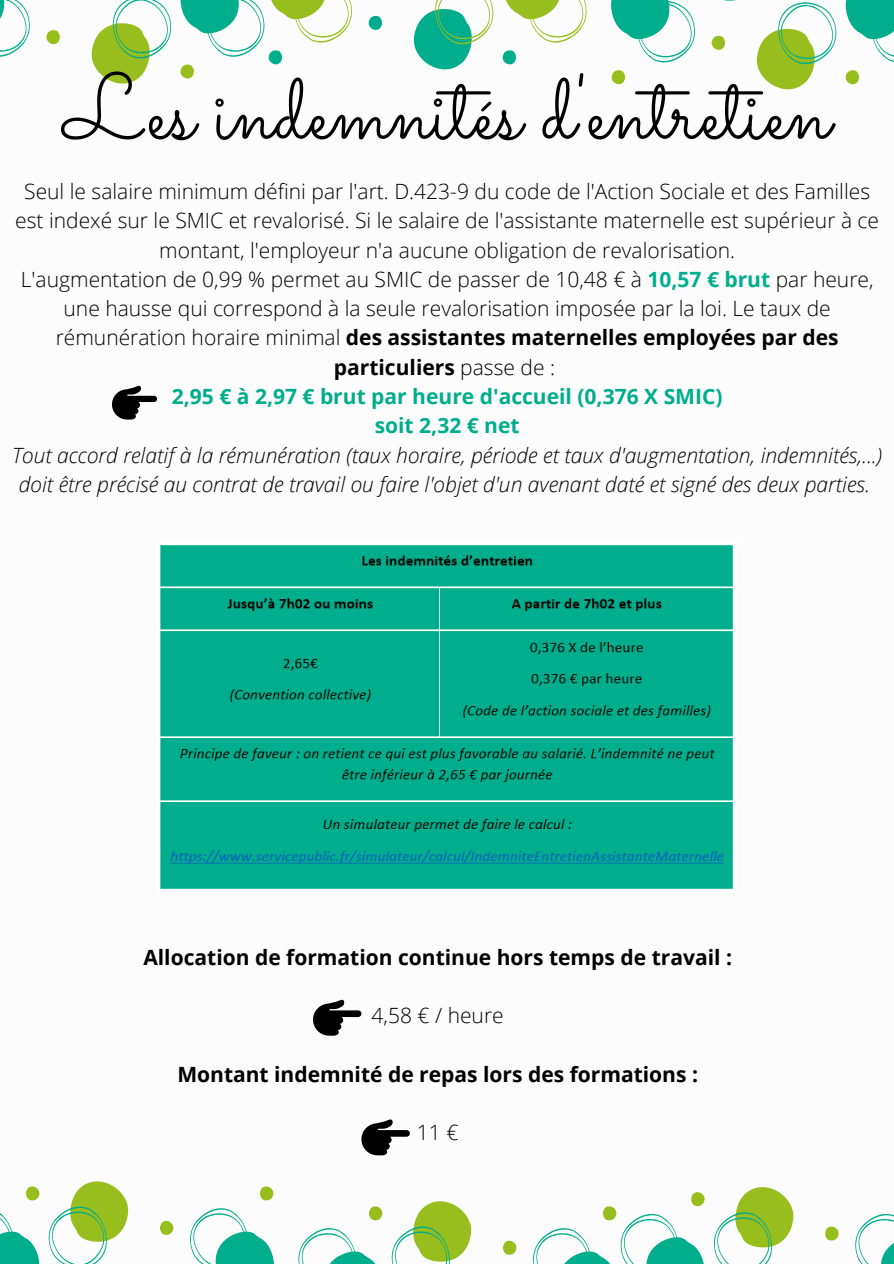
<style>
.page{position:relative;width:894px;height:1264px;background:#fff}
.page>*{position:absolute;margin:0;border:0;box-sizing:border-box;transform-origin:0 0}
.t1{font:92.55px "Sacramento";color:#000}
.t2{font:300 21px/29.2px "Open Sans";color:#000;text-align:center}
.t3{font:italic 300 21px/29.2px "Open Sans";color:#000;text-align:center}
.t4{font:700 21px "Open Sans";color:#000}
.s1{font-weight:700;color:#00ad8c}
.s2{font-weight:700}
</style>
<div class="page">
<svg style="left:855px;top:1213px;width:38px;height:50px"></svg>
<svg style="left:825px;top:1226px;width:13px;height:14px"></svg>
<svg style="left:713px;top:1187px;width:81px;height:76px"></svg>
<svg style="left:533px;top:1192px;width:172px;height:71px"></svg>
<svg style="left:503px;top:1240px;width:13px;height:14px"></svg>
<svg style="left:369px;top:1206px;width:13px;height:14px"></svg>
<svg style="left:391px;top:1201px;width:81px;height:62px"></svg>
<svg style="left:298px;top:1228px;width:77px;height:35px"></svg>
<svg style="left:259px;top:1186px;width:14px;height:14px"></svg>
<svg style="left:190px;top:1208px;width:84px;height:55px"></svg>
<svg style="left:160px;top:1220px;width:14px;height:15px"></svg>
<svg style="left:25px;top:1186px;width:15px;height:14px"></svg>
<svg style="left:48px;top:1181px;width:81px;height:82px"></svg>
<svg style="left:0;top:1213px;width:40px;height:50px"></svg>
<svg style="left:0;top:0;width:30px;height:57px"></svg>
<svg style="left:46px;top:30px;width:14px;height:15px"></svg>
<svg style="left:91px;top:0;width:261px;height:84px"></svg>
<svg style="left:368px;top:16px;width:15px;height:14px"></svg>
<svg style="left:413px;top:0;width:174px;height:69px"></svg>
<svg style="left:845px;top:70px;width:14px;height:15px"></svg>
<svg style="left:611px;top:0;width:225px;height:89px"></svg>
<svg style="left:845px;top:0;width:48px;height:62px"></svg>
<img style="left:160px;top:545px;width:573px;height:344px">
<svg style="left:112px;top:385px;width:45px;height:34px"></svg>
<svg style="left:313px;top:999px;width:48px;height:36px"></svg>
<svg style="left:361px;top:1119px;width:49px;height:36px"></svg>
<h1 class="t1" style="left:64px;top:52px;width:768px">Les indemnités d'entretien</h1>
<p class="t2" style="left:15px;top:176px;width:865px">Seul le salaire minimum défini par l'art. D.423-9 du code de l'Action Sociale et des Familles est indexé sur le SMIC et revalorisé. Si le salaire de l'assistante maternelle est supérieur à ce montant, l'employeur n'a aucune obligation de revalorisation.<br>L'augmentation de 0,99 % permet au SMIC de passer de 10,48 € à <span class="s1">10,57 € brut</span> par heure, une hausse qui correspond à la seule revalorisation imposée par la loi. Le taux de rémunération horaire minimal <span class="s2">des assistantes maternelles employées par des particuliers</span> passe de :<br><span class="s1">2,95 € à 2,97 € brut par heure d'accueil (0,376 X SMIC)<br>soit 2,32 € net</span></p>
<p class="t3" style="left:12px;top:440px;width:871px">Tout accord relatif à la rémunération (taux horaire, période et taux d'augmentation, indemnités,...) doit être précisé au contrat de travail ou faire l'objet d'un avenant daté et signé des deux parties.</p>
<p class="t4" style="left:143px;top:942px;width:590px">Allocation de formation continue hors temps de travail :</p>
<p class="t2" style="left:371px;top:1000px;width:134px">4,58 € / heure</p>
<p class="t4" style="left:177px;top:1059px;width:522px">Montant indemnité de repas lors des formations :</p>
<p class="t2" style="left:417px;top:1117px;width:43px">11 €</p>
</div>
